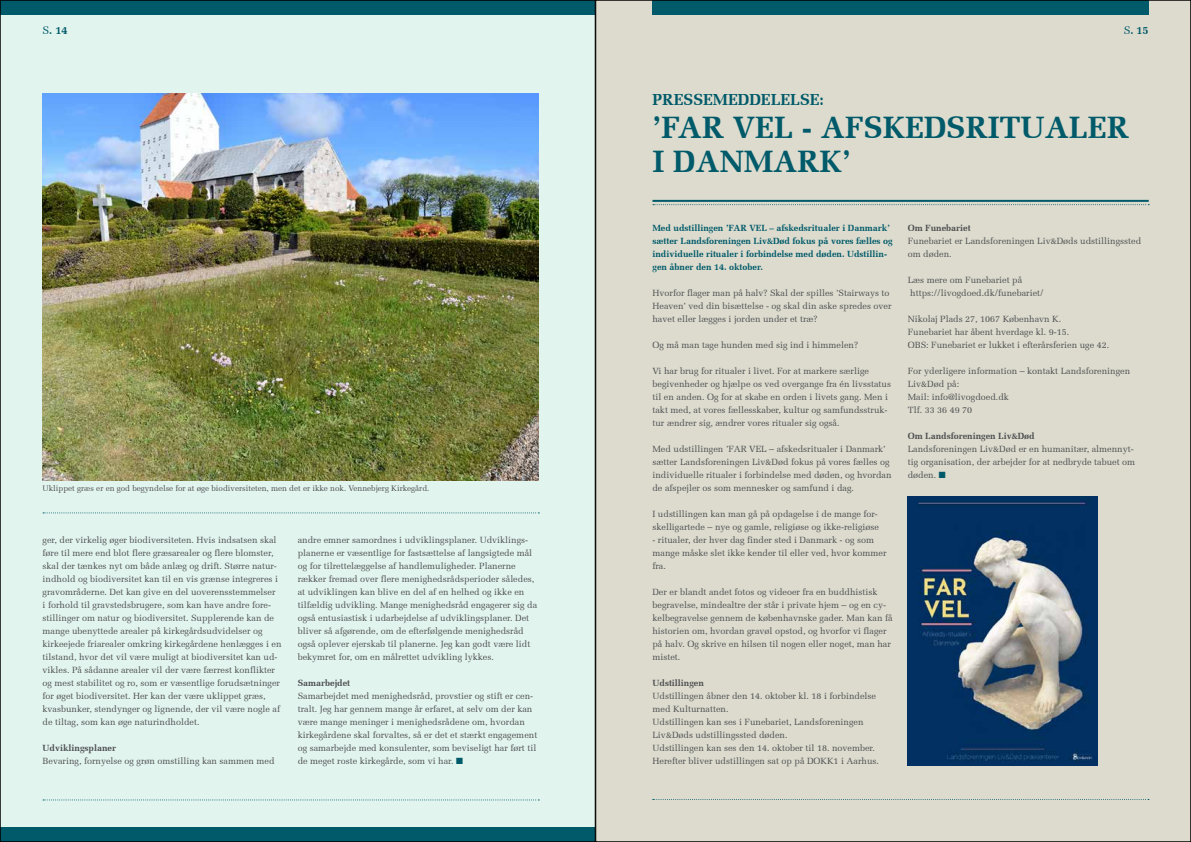
<style>
.page{position:relative;width:1191px;height:842px;background:#fff}
.page>*{position:absolute;margin:0;border:0;box-sizing:border-box;transform-origin:0 0}
.t1{font:700 31px/33px "Melior";color:#005a69}
.t2{font:700 16px "Melior";color:#005a69}
.t3{font:700 11px "Melior";color:#005a69}
.t4{font:9px/13px "Melior";color:#4d4d4f}
.t5{font:700 9px/13px "Melior";color:#005a69}
.t6{font:700 9px "Melior";color:#4d4d4f}
.t7{font:8px "Melior";color:#4d4d4f}
.s1{font-weight:400}
.s2{color:#005a69}
</style>
<div class="page">
<div style="left:0;top:0;width:595px;height:842px;background:#e1f4ee"></div>
<svg style="left:43px;top:799px;width:496px;height:1px"></svg>
<svg style="left:43px;top:512px;width:496px;height:1px"></svg>
<div style="left:0;top:0;width:595px;height:14px;background:#005a69"></div>
<div style="left:0;top:828px;width:595px;height:14px;background:#005a69"></div>
<img style="left:43px;top:94px;width:496px;height:386px">
<div style="left:595px;top:0;width:596px;height:842px;background:#dcdbce"></div>
<svg style="left:652px;top:799px;width:497px;height:1px"></svg>
<div style="left:652px;top:0;width:496px;height:14px;background:#005a69"></div>
<hr style="left:652px;top:200px;width:496px;height:2px;background:#005a69">
<svg style="left:653px;top:204px;width:496px;height:1px"></svg>
<img style="left:907px;top:496px;width:190px;height:270px">
<p class="t3" style="left:43px;top:23px;width:27px"><span class="s1">S</span>. 14</p>
<p class="t7" style="left:43px;top:484px;width:388px">Uklippet græs er en god begyndelse for at øge biodiversiteten, men det er ikke nok. Vennebjerg Kirkegård.</p>
<p class="t4" style="left:43px;top:533px;width:241px">ger, der virkelig øger biodiversiteten. Hvis indsatsen skal føre til mere end blot flere græsarealer og flere blomster, skal der tænkes nyt om både anlæg og drift. Større natur&shy;indhold og biodiversitet kan til en vis grænse integreres i gravområderne. Det kan give en del uoverensstemmelser<br>i forhold til gravstedsbrugere, som kan have andre fore&shy;stillinger om natur og biodiversitet. Supplerende kan de mange ubenyttede arealer på kirkegårdsudvidelser og kirkeejede friarealer omkring kirkegårdene henlægges i en tilstand, hvor det vil være muligt at biodiversitet kan ud&shy;vikles. På sådanne arealer vil der være færrest konflikter og mest stabilitet og ro, som er væsentlige forudsætninger for øget biodiversitet. Her kan der være uklippet græs, kvasbunker, stendynger og lignende, der vil være nogle af de tiltag, som kan øge naturindholdet.</p>
<p class="t6" style="left:43px;top:742px;width:75px">Udviklingsplaner</p>
<p class="t4" style="left:43px;top:754px;width:234px">Bevaring, fornyelse og grøn omstilling kan sammen med</p>
<p class="t4" style="left:298px;top:533px;width:241px">andre emner samordnes i udviklingsplaner. Udviklings&shy;planerne er væsentlige for fastsættelse af langsigtede mål og for tilrettelæggelse af handlemuligheder. Planerne rækker fremad over flere menighedsrådsperioder således, at udviklingen kan blive en del af en helhed og ikke en tilfældig udvikling. Mange menighedsråd engagerer sig da også entusiastisk i udarbejdelse af udviklingsplaner. Det bliver så afgørende, om de efterfølgende menighedsråd også oplever ejerskab til planerne. Jeg kan godt være lidt bekymret for, om en målrettet udvikling lykkes.</p>
<p class="t6" style="left:298px;top:677px;width:54px">Samarbejdet</p>
<p class="t4" style="left:298px;top:689px;width:241px">Samarbejdet med menighedsråd, provstier og stift er cen&shy;tralt. Jeg har gennem mange år erfaret, at selv om der kan være mange meninger i menighedsrådene om, hvordan kirkegårdene skal forvaltes, så er det et stærkt engagement og samarbejde med konsulenter, som beviseligt har ført til de meget roste kirkegårde, som vi har. <span class="s2">■</span></p>
<p class="t3" style="left:1123px;top:23px;width:27px"><span class="s1">S</span>. 15</p>
<h2 class="t2" style="left:652px;top:90px;width:173px">PRESSEMEDDELELSE:</h2>
<h1 class="t1" style="left:652px;top:111px;width:478px">’FAR VEL - AFSKEDSRITUALER<br>I DANMARK’</h1>
<p class="t5" style="left:652px;top:221px;width:241px">Med udstillingen ’FAR VEL – afskedsritualer i Danmark’ sætter Landsforeningen Liv&amp;Død fokus på vores fælles og individuelle ritualer i forbindelse med døden. Udstillin&shy;gen åbner den 14. oktober.</p>
<p class="t4" style="left:652px;top:286px;width:241px">Hvorfor flager man på halv? Skal der spilles ’Stairways to<br>Heaven’ ved din bisættelse - og skal din aske spredes over havet eller lægges i jorden under et træ?</p>
<p class="t4" style="left:652px;top:338px;width:207px">Og må man tage hunden med sig ind i himmelen?</p>
<p class="t4" style="left:652px;top:364px;width:240px">Vi har brug for ritualer i livet. For at markere særlige begivenheder og hjælpe os ved overgange fra én livsstatus til en anden. Og for at skabe en orden i livets gang. Men i takt med, at vores fællesskaber, kultur og samfundsstruk&shy;tur ændrer sig, ændrer vores ritualer sig også.</p>
<p class="t4" style="left:652px;top:442px;width:240px">Med udstillingen ’FAR VEL – afskedsritualer i Danmark’ sætter Landsforeningen Liv&amp;Død fokus på vores fælles og individuelle ritualer i forbindelse med døden, og hvordan de afspejler os som mennesker og samfund i dag.</p>
<p class="t4" style="left:652px;top:507px;width:228px">I udstillingen kan man gå på opdagelse i de mange for&shy;skelligartede – nye og gamle, religiøse og ikke-religiøse</p>
<p class="t4" style="left:652px;top:533px;width:236px">- ritualer, der hver dag finder sted i Danmark - og som mange måske slet ikke kender til eller ved, hvor kommer fra.</p>
<p class="t4" style="left:652px;top:585px;width:242px">Der er blandt andet fotos og videoer fra en buddhistisk begravelse, mindealtre der står i private hjem – og en cy&shy;kelbegravelse gennem de københavnske gader. Man kan få historien om, hvordan gravøl opstod, og hvorfor vi flager på halv. Og skrive en hilsen til nogen eller noget, man har mistet.</p>
<p class="t6" style="left:652px;top:677px;width:53px">Udstillingen</p>
<p class="t4" style="left:652px;top:689px;width:228px">Udstillingen åbner den 14. oktober kl. 18 i forbindelse med Kulturnatten.<br>Udstillingen kan ses i Funebariet, Landsforeningen Liv&amp;Døds udstillingssted døden.<br>Udstillingen kan ses den 14. oktober til 18. november.<br>Herefter bliver udstillingen sat op på DOKK1 i Aarhus.</p>
<p class="t6" style="left:907px;top:222px;width:64px">Om Funebariet</p>
<p class="t4" style="left:907px;top:234px;width:235px">Funebariet er Landsforeningen Liv&amp;Døds udstillingssted om døden.</p>
<p class="t4" style="left:907px;top:273px;width:137px">Læs mere om Funebariet på https://livogdoed.dk/funebariet/</p>
<p class="t4" style="left:907px;top:312px;width:203px">Nikolaj Plads 27, 1067 København K.<br>Funebariet har åbent hverdage kl. 9-15.<br>OBS: Funebariet er lukket i efterårsferien uge 42.</p>
<p class="t4" style="left:907px;top:364px;width:224px">For yderligere information – kontakt Landsforeningen<br>Liv&amp;Død på:<br>Mail: info@livogdoed.dk<br>Tlf. 33 36 49 70</p>
<p class="t6" style="left:907px;top:430px;width:128px">Om Landsforeningen Liv&amp;Død</p>
<p class="t4" style="left:907px;top:442px;width:229px">Landsforeningen Liv&amp;Død er en humanitær, almennyt&shy;tig organisation, der arbejder for at nedbryde tabuet om døden. <span class="s2">■</span></p>
</div>
